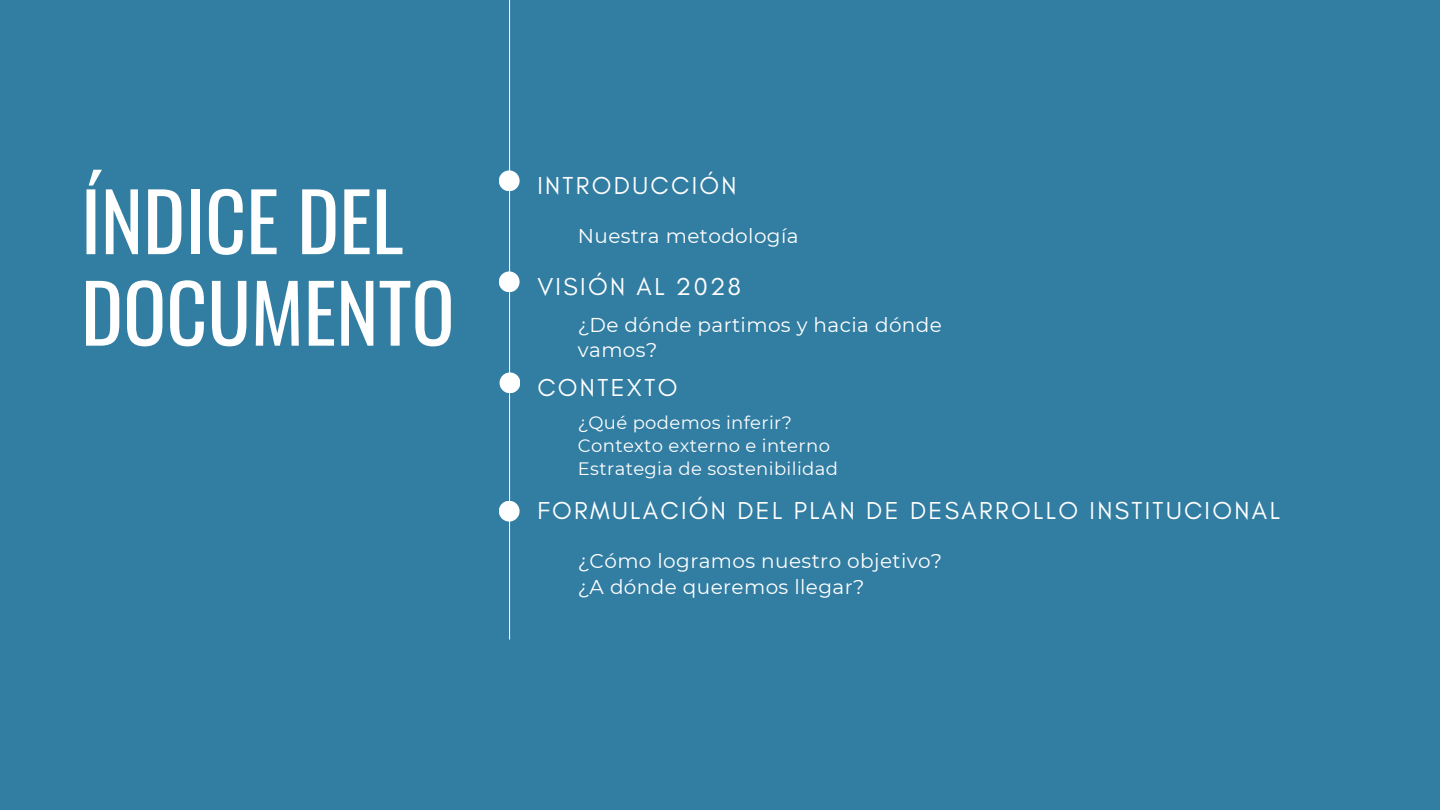
<style>
.page{position:relative;width:1440px;height:810px;background:#327da2}
.page>*{position:absolute;margin:0;border:0;box-sizing:border-box;transform-origin:0 0}
.t1{font:80px/91.5px "Oswald";color:#fff}
.t2{font:25px "Glacial Indifference";letter-spacing:.095em;color:#fff}
.t3{font:20px/25.5px "Montserrat";letter-spacing:.02em;color:#fff}
.t4{font:18px "Montserrat";letter-spacing:.02em;color:#fff}
</style>
<div class="page">
<hr style="left:509px;top:0;width:1px;height:640px;background:#fff">
<div style="left:499px;top:170px;width:21px;height:21px;background:#fff;border-radius:50%"></div>
<div style="left:499px;top:271px;width:21px;height:21px;background:#fff;border-radius:50%"></div>
<div style="left:500px;top:372px;width:20px;height:21px;background:#fff;border-radius:50%"></div>
<div style="left:499px;top:501px;width:21px;height:21px;background:#fff;border-radius:50%"></div>
<h1 class="t1" style="left:81px;top:172px;width:375px">ÍNDICE DEL<br>DOCUMENTO</h1>
<h2 class="t2" style="left:537px;top:170px;width:201px">INTRODUCCIÓN</h2>
<p class="t3" style="left:578px;top:223px;width:222px">Nuestra metodología</p>
<h2 class="t2" style="left:537px;top:271px;width:205px">VISIÓN AL 2028</h2>
<p class="t3" style="left:578px;top:312px;width:366px">¿De dónde partimos y hacia dónde vamos?</p>
<h2 class="t2" style="left:537px;top:372px;width:142px">CONTEXTO</h2>
<p class="t4" style="left:578px;top:412px;width:216px">¿Qué podemos inferir?</p>
<p class="t4" style="left:578px;top:435px;width:254px">Contexto externo e interno</p>
<p class="t4" style="left:578px;top:458px;width:262px">Estrategia de sostenibilidad</p>
<p class="t2" style="left:537px;top:496px;width:744px">FORMULACIÓN DEL PLAN DE DESARROLLO INSTITUCIONAL</p>
<p class="t3" style="left:578px;top:548px;width:366px">¿Cómo logramos nuestro objetivo?</p>
<h2 class="t3" style="left:578px;top:574px;width:288px">¿A dónde queremos llegar?</h2>
</div>
